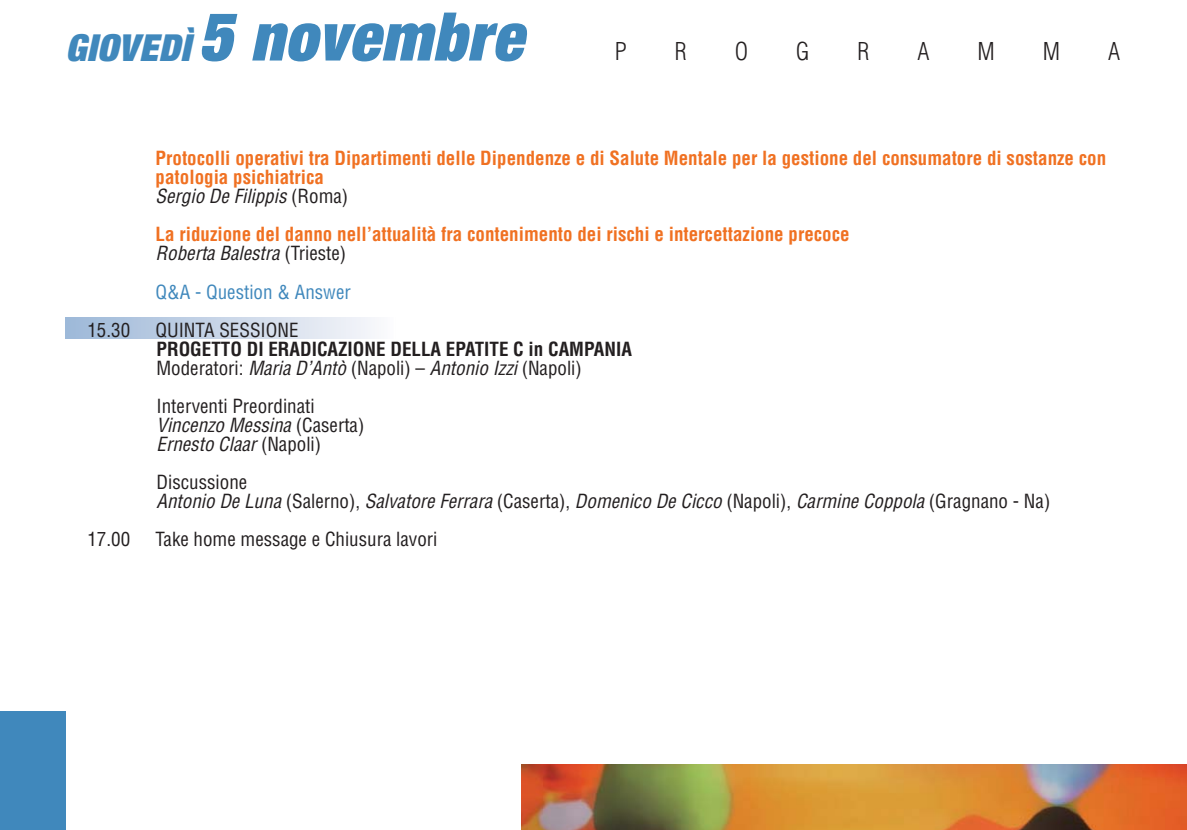
<style>
.page{position:relative;width:1187px;height:830px;background:#fff}
.page>*{position:absolute;margin:0;border:0;box-sizing:border-box;transform-origin:0 0}
.t1{font:italic 900 expanded 67px "Helvetica Neue";color:#4088bc;scale:.95 1}
.t2{font:300 condensed 24px "Helvetica";color:#231f20}
.t3{font:700 condensed 19px/19px "Helvetica";color:#f07122}
.t4{font:condensed 19px/19px "Helvetica";color:#231f20}
.t5{font:italic condensed 19px/19px "Helvetica";color:#231f20}
.t6{font:700 condensed 19px/19px "Helvetica";color:#231f20}
.t7{font:condensed 19px "Helvetica";color:#4088bc}
.s1{font-size:37.2px}
.s2{font-weight:400;font-style:italic;color:#231f20}
.s3{font-weight:400;color:#231f20}
.s4{font-weight:400}
.s5{font-weight:400;font-style:italic}
.s6{font-style:italic}
.s7{font-style:normal}
</style>
<div class="page">
<div style="left:65px;top:317px;width:330px;height:21px;background:linear-gradient(to right,#9cb7d7,#faf9fb)"></div>
<img style="left:522px;top:764px;width:665px;height:65px">
<div style="left:0;top:711px;width:65px;height:118px;background:#4088bc"></div>
<h1 class="t1" style="left:65px;top:13px;width:495px"><span class="s1">GIOVEDÌ</span> 5 novembre</h1>
<p class="t2" style="left:615px;top:42px;width:13px">P</p>
<p class="t2" style="left:675px;top:42px;width:13px">R</p>
<p class="t2" style="left:735px;top:42px;width:15px">O</p>
<p class="t2" style="left:796px;top:42px;width:15px">G</p>
<p class="t2" style="left:857px;top:42px;width:13px">R</p>
<p class="t2" style="left:917px;top:42px;width:13px">A</p>
<p class="t2" style="left:977px;top:42px;width:19px">M</p>
<p class="t2" style="left:1043px;top:42px;width:19px">M</p>
<p class="t2" style="left:1108px;top:42px;width:13px">A</p>
<p class="t3" style="left:156px;top:150px;width:952px">Protocolli operativi tra Dipartimenti delle Dipendenze e di Salute Mentale per la gestione del consumatore di sostanze con patologia psichiatrica<br><span class="s2">Sergio De Filippis</span> <span class="s3">( R o m a )</span></p>
<p class="t3" style="left:156px;top:226px;width:696px">La riduzione del danno nell’attualità fra contenimento dei rischi e intercettazione precoce<br><span class="s2">Roberta Balestra</span> <span class="s3">( Tr i e s t e )</span></p>
<p class="t7" style="left:155px;top:284px;width:197px">Q&amp;A - Question &amp; Answer</p>
<p class="t4" style="left:87px;top:322px;width:44px">15.30</p>
<p class="t4" style="left:155px;top:322px;width:145px">QUINTA SESSIONE</p>
<p class="t6" style="left:157px;top:341px;width:477px">PROGETTO DI ERADICAZIONE DELLA EPATITE C in CAMPANIA<br><span class="s4">Moderatori:</span> <span class="s5">Maria D’Antò</span> <span class="s4">(Napoli) –</span> <span class="s5">Antonio Izzi</span><span class="s4">(Napoli)</span></p>
<p class="t4" style="left:157px;top:398px;width:209px">Interventi Preordinati<br><span class="s6">Vincenzo Messina</span> ( C a s e rt a )<br><span class="s6">Ernesto Claar</span>( N a p o l i )</p>
<p class="t5" style="left:157px;top:474px;width:895px"><span class="s7">Discussione<br></span>Antonio De Luna <span class="s7">( S a l e r n o ) ,</span> Salvatore Ferrara <span class="s7">( C a s e rt a ) ,</span> Domenico De Cicco <span class="s7">( N a p o l i ) ,</span> Carmine Coppola <span class="s7">( G r a g n a n o - N a )</span></p>
<p class="t4" style="left:87px;top:531px;width:44px">17.00</p>
<p class="t4" style="left:155px;top:531px;width:283px">Take home message e Chiusura lavori</p>
</div>
